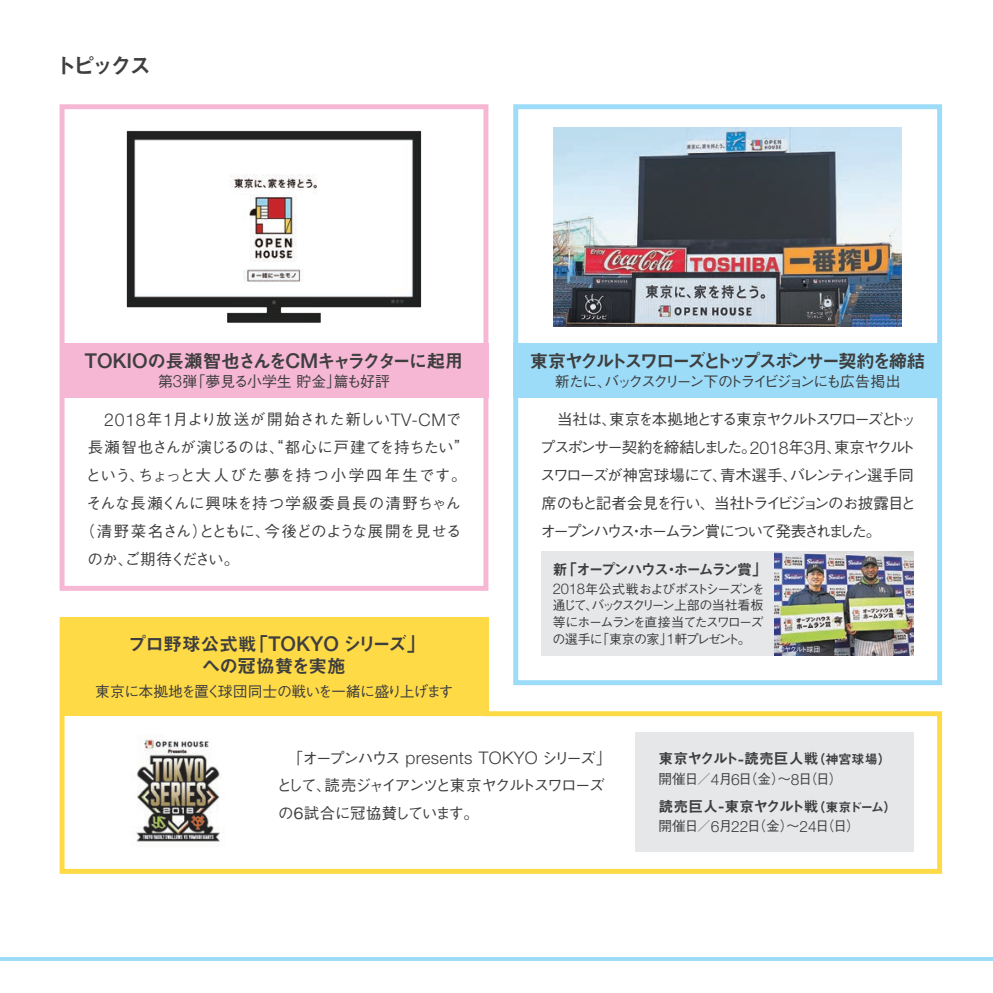
<style>
.page{position:relative;width:993px;height:993px;background:#fff}
.page>*{position:absolute;margin:0;border:0;box-sizing:border-box;transform-origin:0 0}
.t1{font:22.4px "Midashi Go Pro MB31";letter-spacing:-.165em;color:#3e3e3f}
.t2{font:18.55px/22.4px "Midashi Go Pro MB31";letter-spacing:-.03em;color:#3e3e3f;text-align:center}
.t3{font:18.55px "Midashi Go Pro MB31";letter-spacing:-.15em;color:#3e3e3f}
.t4{font:18.55px "Midashi Go Pro MB31";letter-spacing:-.125em;color:#3e3e3f}
.t5{font:500 15.58px/27.8px "Gothic BBB Pro";letter-spacing:-.13em;color:#3e3e3f}
.t6{font:500 15.58px/27.8px "Gothic BBB Pro";letter-spacing:-.12em;color:#3e3e3f}
.t7{font:500 15.58px "Gothic BBB Pro";letter-spacing:-.03em;color:#3e3e3f}
.t8{font:500 15.58px "Gothic BBB Pro";letter-spacing:-.02em;color:#3e3e3f}
.t9{font:500 15.58px "Gothic BBB Pro";letter-spacing:.075em;color:#3e3e3f}
.t10{font:500 15.58px "Gothic BBB Pro";letter-spacing:.045em;color:#3e3e3f}
.t11{font:500 14.88px "Gothic BBB Pro";letter-spacing:-.165em;color:#3e3e3f}
.t12{font:500 14.88px "Gothic BBB Pro";letter-spacing:-.05em;color:#3e3e3f}
.t13{font:14.88px "Midashi Go Pro MB31";letter-spacing:-.065em;color:#3e3e3f}
.t14{font:14.88px "Midashi Go Pro MB31";color:#3e3e3f}
.t15{font:500 14.88px "Gothic BBB Pro";color:#3e3e3f}
.t16{font:14.88px "Midashi Go Pro MB31";letter-spacing:-.16em;color:#3e3e3f}
.t17{font:500 13.65px "Gothic BBB Pro";letter-spacing:-.04em;color:#3e3e3f}
.t18{font:500 12.95px/16.8px "Gothic BBB Pro";letter-spacing:-.115em;color:#3e3e3f;text-align:justify}
.t19{font:500 6.83px "Gothic BBB Pro";letter-spacing:-.12em;color:#fff}
.s1{font-family:"Helvetica Neue";font-weight:500;font-size:20.47px}
.s2{font-family:"Helvetica Neue";font-weight:300;font-size:16.97px}
.s3{font-family:"Helvetica Neue";font-weight:300;font-size:17.68px}
.s4{font-family:"Helvetica Neue";font-weight:300;font-size:17.32px}
.s5{font-family:"Helvetica Neue";font-weight:300;font-size:14.88px}
.s6{font-family:"Helvetica Neue";font-weight:300;font-size:7.7px}
.s7{font-family:"Helvetica Neue";font-weight:500;font-size:16.45px}
.s8{font-size:12.95px}
.s9{font-family:"Helvetica Neue";font-weight:300;font-size:15.58px}
</style>
<div class="page">
<div style="left:513px;top:104px;width:428px;height:581px;border:5px solid #9cdcf8"></div>
<div style="left:60px;top:104px;width:428px;height:486px;border:5px solid #f6b7d4"></div>
<svg style="left:59px;top:614px;width:884px;height:260px"></svg>
<div style="left:635px;top:732px;width:278px;height:119px;background:#e6e7e9"></div>
<div style="left:60px;top:343px;width:428px;height:54px;background:#f6b7d4"></div>
<div style="left:513px;top:343px;width:428px;height:54px;background:#9cdcf8"></div>
<img style="left:126px;top:130px;width:296px;height:193px">
<div style="left:60px;top:617px;width:428px;height:99px;background:#ffda47"></div>
<img style="left:126px;top:734px;width:104px;height:112px">
<img style="left:553px;top:128px;width:348px;height:198px">
<div style="left:541px;top:551px;width:233px;height:104px;background:#e6e7e9"></div>
<img style="left:774px;top:551px;width:139px;height:103px">
<hr style="left:0;top:957px;width:992px;height:3px;background:#9cdcf8">
<h1 class="t1" style="left:54px;top:48px;width:99px">トピックス</h1>
<p class="t4" style="left:85px;top:346px;width:380px"><span class="s1">TOKIO</span>の長瀬智也さんを<span class="s1">CM</span>キャラクターに起用</p>
<p class="t15" style="left:158px;top:369px;width:233px">第<span class="s2">3</span>弾「夢見る小学生貯金｣篇も好評</p>
<p class="t8" style="left:104px;top:406px;width:358px"><span class="s3">2018</span>年<span class="s3">1</span>月より放送が開始された新しい<span class="s4">TV-CM</span>で</p>
<p class="t7" style="left:88px;top:434px;width:383px">長瀬智也さんが演じるのは、“都心に戸建てを持ちたい”</p>
<p class="t9" style="left:86px;top:462px;width:382px">という、ちょっと大人びた夢を持つ小学四年生です。</p>
<p class="t10" style="left:86px;top:490px;width:376px">そんな長瀬くんに興味を持つ学級委員長の清野ちゃん</p>
<p class="t7" style="left:80px;top:518px;width:383px">（清野菜名さん）とともに、今後どのような展開を見せる</p>
<p class="t5" style="left:87px;top:543px;width:153px">のか、ご期待ください。</p>
<p class="t2" style="left:128px;top:630px;width:299px">プロ野球公式戦「<span class="s1">TOKYO</span> シリーズ」への冠協賛を実施</p>
<p class="t12" style="left:95px;top:679px;width:359px">東京に本拠地を置く球団同士の戦いを一緒に盛り上げます</p>
<p class="t3" style="left:529px;top:346px;width:397px">東京ヤクルトスワローズとトップスポンサー契約を締結</p>
<p class="t11" style="left:554px;top:369px;width:347px">新たに、バックスクリーン下のトライビジョンにも広告掲出</p>
<p class="t5" style="left:540px;top:403px;width:377px">　当社は、東京を本拠地とする東京ヤクルトスワローズとトップスポンサー契約を締結しました。<span class="s3">2018</span>年<span class="s3">3</span>月、東京ヤクルトスワローズが神宮球場にて、青木選手、バレンティン選手同席のもと記者会見を行い、当社トライビジョンのお披露目とオープンハウス・ホームラン賞について発表されました。</p>
<p class="t16" style="left:552px;top:557px;width:216px">新「オープンハウス・ホームラン賞」</p>
<p class="t18" style="left:552px;top:578px;width:214px"><span class="s5">2018</span>年公式戦およびポストシーズンを通じて、バックスクリーン上部の当社看板等にホームランを直接当てたスワローズの選手に「東京の家」<span class="s5">1</span>軒プレゼント。</p>
<p class="t19" style="left:778px;top:644px;width:43px"><span class="s6">©</span>ヤクルト球団</p>
<p class="t6" style="left:276px;top:741px;width:336px">　「オープンハウス <span class="s4">presents TOKYO</span> シリーズ」として、読売ジャイアンツと東京ヤクルトスワローズの６試合に冠協賛しています。</p>
<p class="t14" style="left:658px;top:746px;width:234px">東京ヤクルト<span class="s7">-</span>読売巨人戦<span class="s8">（神宮球場）</span></p>
<p class="t17" style="left:658px;top:767px;width:185px">開催日／<span class="s9">4</span>月<span class="s9">6</span>日（金）～<span class="s9">8</span>日（日）</p>
<p class="t13" style="left:658px;top:793px;width:239px">読売巨人<span class="s7">-</span>東京ヤクルト戦<span class="s8">（東京ドーム）</span></p>
<p class="t17" style="left:658px;top:815px;width:202px">開催日／<span class="s9">6</span>月<span class="s9">22</span>日（金）～<span class="s9">24</span>日（日）</p>
</div>
